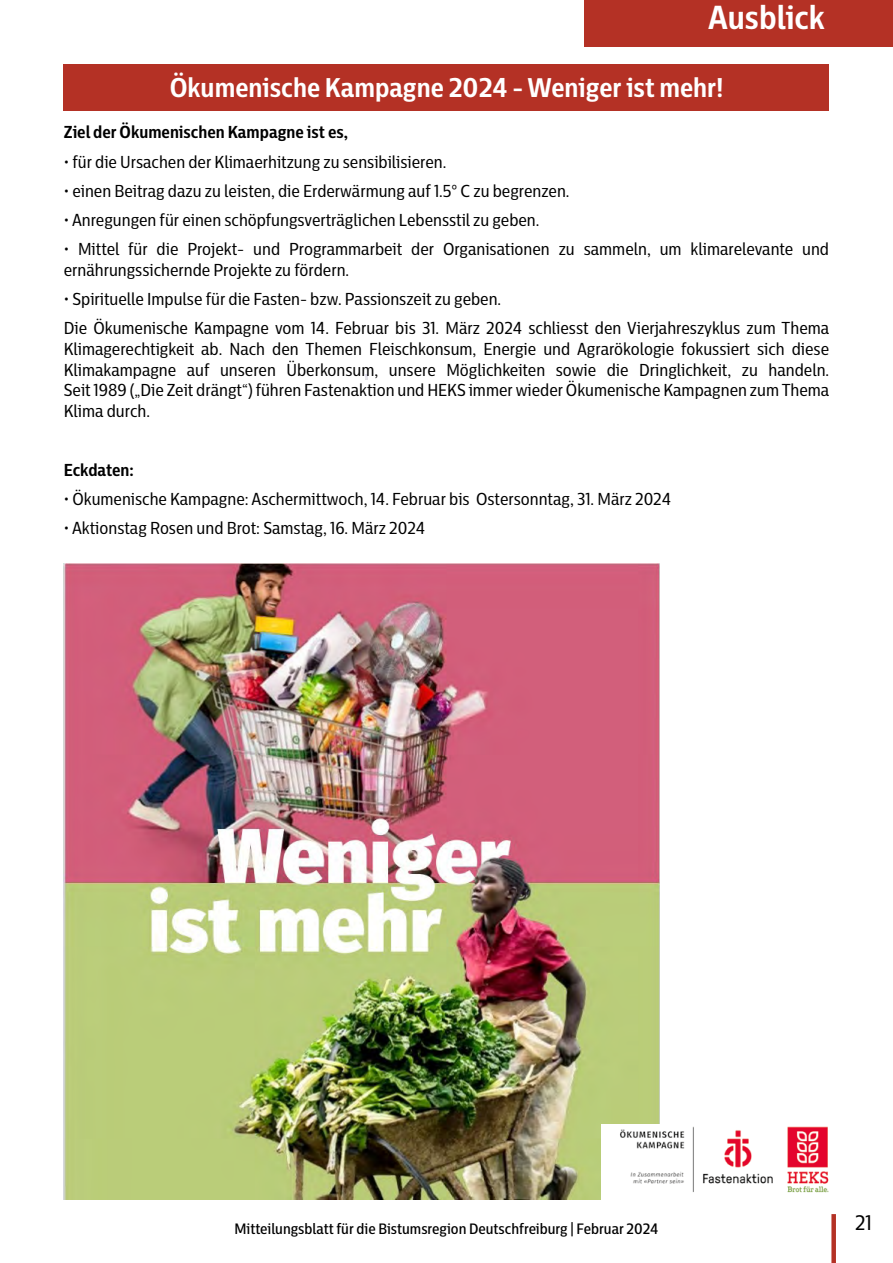
<style>
.page{position:relative;width:893px;height:1263px;background:#fff}
.page>*{position:absolute;margin:0;border:0;box-sizing:border-box;transform-origin:0 0}
.t1{font:700 33px "Centrale Sans Cnd";color:#fff}
.t2{font:700 27px "Centrale Sans Cnd";color:#fff}
.t3{font:21px "Centrale Sans Cnd";color:#000}
.t4{font:17.25px/20.7px "Centrale Sans Cnd";color:#000}
.t5{font:700 17.25px "Centrale Sans Cnd";color:#000}
.t6{font:500 15px "Centrale Sans Cnd";color:#000}
</style>
<div class="page">
<div style="left:831px;top:1214px;width:5px;height:49px;background:#b43125"></div>
<div style="left:585px;top:0;width:308px;height:47px;background:#b43125"></div>
<img style="left:64px;top:563px;width:595px;height:636px">
<div style="left:64px;top:64px;width:765px;height:47px;background:#b43125"></div>
<img style="left:601px;top:1125px;width:228px;height:74px">
<h1 class="t1" style="left:708px;top:-3px;width:118px">Ausblick</h1>
<h2 class="t2" style="left:170px;top:70px;width:555px">Ökumenische Kampagne 2024 - Weniger ist mehr!</h2>
<p class="t5" style="left:64px;top:121px;width:286px">Ziel der Ökumenischen Kampagne ist es,</p>
<p class="t4" style="left:64px;top:151px;width:384px">• für die Ursachen der Klimaerhitzung zu sensibilisieren.</p>
<p class="t4" style="left:64px;top:180px;width:507px">• einen Beitrag dazu zu leisten, die Erderwärmung auf 1.5° C zu begrenzen.</p>
<p class="t4" style="left:64px;top:209px;width:477px">• Anregungen für einen schöpfungsverträglichen Lebensstil zu geben.</p>
<p class="t4" style="left:64px;top:238px;width:767px">• Mittel für die Projekt- und Programmarbeit der Organisationen zu sammeln, um klimarelevante und ernährungssichernde Projekte zu fördern.</p>
<p class="t4" style="left:64px;top:284px;width:767px;line-height:29.2px">• Spirituelle Impulse für die Fasten- bzw. Passionszeit zu geben.<br>Die Ökumenische Kampagne vom 14. Februar bis 31. März 2024 schliesst den Vierjahreszyklus zum Thema</p>
<p class="t4" style="left:64px;top:338px;width:767px;text-align:justify">Klimagerechtigkeit ab. Nach den Themen Fleischkonsum, Energie und Agrarökologie fokussiert sich diese Klimakampagne auf unseren Überkonsum, unsere Möglichkeiten sowie die Dringlichkeit, zu handeln.<br>Seit 1989 („Die Zeit drängt“) führen Fastenaktion und HEKS immer wieder Ökumenische Kampagnen zum Thema Klima durch.</p>
<p class="t5" style="left:64px;top:458px;width:72px">Eckdaten:</p>
<p class="t4" style="left:64px;top:488px;width:609px">• Ökumenische Kampagne: Aschermittwoch, 14. Februar bis Ostersonntag, 31. März 2024</p>
<p class="t4" style="left:64px;top:517px;width:363px">• Aktionstag Rosen und Brot: Samstag, 16. März 2024</p>
<p class="t6" style="left:234px;top:1219px;width:425px">Mitteilungsblatt für die Bistumsregion Deutschfreiburg | Februar 2024</p>
<p class="t3" style="left:855px;top:1209px;width:18px">21</p>
</div>
